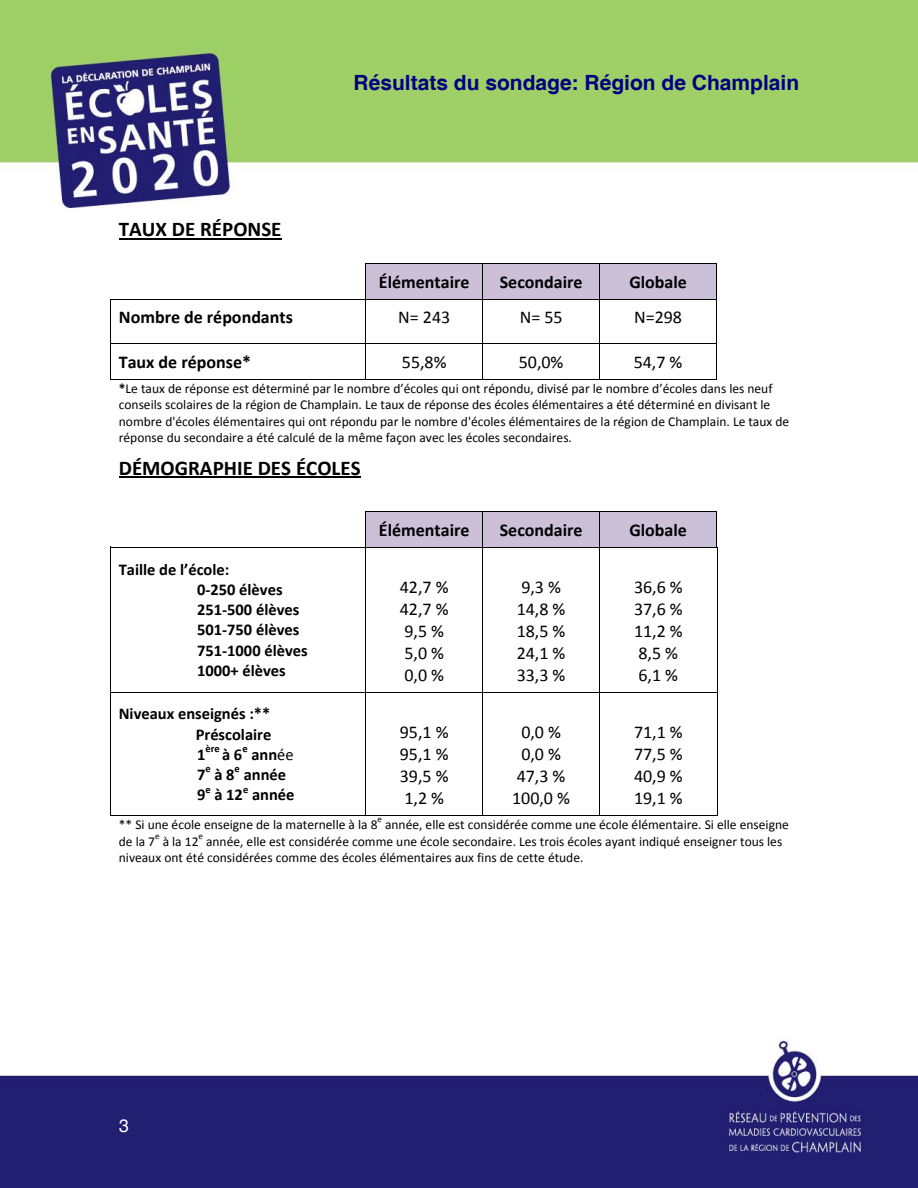
<style>
.page{position:relative;width:918px;height:1188px;background:#fff}
.page>*{position:absolute;margin:0;border:0;box-sizing:border-box;transform-origin:0 0}
.t1{font:700 21px "Helvetica";color:#000080}
.t2{font:700 21px "Calibri";color:#000}
.t3{font:18px/21.9px "Calibri";color:#000}
.t4{font:700 18px "Calibri";color:#000}
.t5{font:18px "Helvetica";color:#fff}
.t6{font:700 16.5px/20.1px "Calibri";color:#000}
.t7{font:13.5px/16.5px "Calibri";color:#000}
.t8{font:700 10.5px "Calibri";color:#000}
.t9{font:9px "Calibri";color:#000}
.s1{font-weight:700}
.s2{font-weight:400}
</style>
<div class="page">
<img style="left:0;top:1037px;width:917px;height:151px">
<img style="left:0;top:0;width:917px;height:208px">
<hr style="left:119px;top:238px;width:163px;height:2px;background:#000">
<div style="left:366px;top:264px;width:116px;height:35px;background:#ccc0d9"></div>
<div style="left:483px;top:264px;width:116px;height:35px;background:#ccc0d9"></div>
<div style="left:600px;top:264px;width:116px;height:35px;background:#ccc0d9"></div>
<hr style="left:110px;top:299px;width:255px;height:1px;background:#000">
<svg style="left:365px;top:264px;width:1px;height:42px"></svg>
<hr style="left:366px;top:299px;width:116px;height:1px;background:#000">
<svg style="left:482px;top:264px;width:1px;height:42px"></svg>
<hr style="left:483px;top:299px;width:116px;height:1px;background:#000">
<svg style="left:599px;top:264px;width:1px;height:42px"></svg>
<hr style="left:600px;top:299px;width:116px;height:1px;background:#000">
<svg style="left:716px;top:264px;width:1px;height:42px"></svg>
<hr style="left:110px;top:306px;width:1px;height:38px;background:#000">
<hr style="left:365px;top:306px;width:1px;height:38px;background:#000">
<hr style="left:482px;top:306px;width:1px;height:38px;background:#000">
<hr style="left:599px;top:306px;width:1px;height:38px;background:#000">
<hr style="left:716px;top:306px;width:1px;height:38px;background:#000">
<hr style="left:111px;top:344px;width:254px;height:1px;background:#000">
<hr style="left:366px;top:344px;width:116px;height:1px;background:#000">
<hr style="left:483px;top:344px;width:116px;height:1px;background:#000">
<hr style="left:600px;top:344px;width:116px;height:1px;background:#000">
<svg style="left:110px;top:344px;width:1px;height:35px"></svg>
<hr style="left:110px;top:379px;width:255px;height:1px;background:#000">
<svg style="left:365px;top:344px;width:1px;height:36px"></svg>
<hr style="left:366px;top:379px;width:116px;height:1px;background:#000">
<svg style="left:482px;top:344px;width:1px;height:36px"></svg>
<hr style="left:483px;top:379px;width:116px;height:1px;background:#000">
<svg style="left:599px;top:344px;width:1px;height:36px"></svg>
<hr style="left:600px;top:379px;width:116px;height:1px;background:#000">
<svg style="left:716px;top:344px;width:1px;height:36px"></svg>
<hr style="left:119px;top:476px;width:242px;height:2px;background:#000">
<div style="left:366px;top:512px;width:116px;height:35px;background:#ccc0d9"></div>
<div style="left:483px;top:512px;width:116px;height:35px;background:#ccc0d9"></div>
<div style="left:600px;top:512px;width:116px;height:35px;background:#ccc0d9"></div>
<hr style="left:365px;top:511px;width:117px;height:1px;background:#000">
<hr style="left:483px;top:511px;width:116px;height:1px;background:#000">
<hr style="left:600px;top:511px;width:116px;height:1px;background:#000">
<hr style="left:110px;top:547px;width:255px;height:1px;background:#000">
<svg style="left:365px;top:512px;width:1px;height:42px"></svg>
<hr style="left:366px;top:547px;width:116px;height:1px;background:#000">
<svg style="left:482px;top:511px;width:1px;height:43px"></svg>
<hr style="left:483px;top:547px;width:116px;height:1px;background:#000">
<svg style="left:599px;top:511px;width:1px;height:43px"></svg>
<hr style="left:600px;top:547px;width:116px;height:1px;background:#000">
<svg style="left:716px;top:511px;width:2px;height:43px"></svg>
<hr style="left:110px;top:554px;width:1px;height:138px;background:#000">
<hr style="left:365px;top:554px;width:1px;height:138px;background:#000">
<hr style="left:482px;top:554px;width:1px;height:138px;background:#000">
<hr style="left:599px;top:554px;width:1px;height:138px;background:#000">
<hr style="left:717px;top:554px;width:1px;height:138px;background:#000">
<hr style="left:111px;top:692px;width:254px;height:1px;background:#000">
<hr style="left:366px;top:692px;width:116px;height:1px;background:#000">
<hr style="left:483px;top:692px;width:116px;height:1px;background:#000">
<hr style="left:600px;top:692px;width:117px;height:1px;background:#000">
<hr style="left:110px;top:699px;width:1px;height:117px;background:#000">
<hr style="left:110px;top:815px;width:255px;height:1px;background:#000">
<hr style="left:365px;top:699px;width:1px;height:117px;background:#000">
<hr style="left:366px;top:815px;width:116px;height:1px;background:#000">
<hr style="left:482px;top:699px;width:1px;height:117px;background:#000">
<hr style="left:483px;top:815px;width:116px;height:1px;background:#000">
<hr style="left:599px;top:699px;width:1px;height:117px;background:#000">
<hr style="left:600px;top:815px;width:117px;height:1px;background:#000">
<hr style="left:717px;top:699px;width:1px;height:117px;background:#000">
<h1 class="t2" style="left:119px;top:220px;width:164px">TAUX DE RÉPONSE</h1>
<h1 class="t1" style="left:354px;top:71px;width:447px">Résultats du sondage: Région de Champlain</h1>
<h2 class="t4" style="left:379px;top:274px;width:92px">Élémentaire</h2>
<h2 class="t4" style="left:500px;top:274px;width:84px">Secondaire</h2>
<h2 class="t4" style="left:629px;top:274px;width:59px">Globale</h2>
<h2 class="t4" style="left:119px;top:310px;width:176px">Nombre de répondants</h2>
<h2 class="t3" style="left:398px;top:308px;width:53px">N= 243</h2>
<h2 class="t3" style="left:520px;top:308px;width:44px">N= 55</h2>
<h2 class="t3" style="left:634px;top:308px;width:49px">N=298</h2>
<h2 class="t4" style="left:119px;top:354px;width:134px">Taux de réponse*</h2>
<h2 class="t3" style="left:402px;top:352px;width:46px">55,8%</h2>
<h2 class="t3" style="left:519px;top:352px;width:46px">50,0%</h2>
<h2 class="t3" style="left:634px;top:352px;width:50px">54,7 %</h2>
<p class="t7" style="left:119px;top:381px;width:672px"><span class="s1">*</span>Le taux de réponse est déterminé par le nombre d’écoles qui ont répondu, divisé par le nombre d’écoles dans les neuf conseils scolaires de la région de Champlain. Le taux de réponse des écoles élémentaires a été déterminé en divisant le nombre d'écoles élémentaires qui ont répondu par le nombre d'écoles élémentaires de la région de Champlain. Le taux de réponse du secondaire a été calculé de la même façon avec les écoles secondaires.</p>
<h1 class="t2" style="left:119px;top:459px;width:243px">DÉMOGRAPHIE DES ÉCOLES</h1>
<p class="t6" style="left:197px;top:561px;width:112px;text-indent:-78px">Taille de l’école:<br>0‐250 élèves<br>251‐500 élèves<br>501‐750 élèves<br>751‐1000 élèves<br>1000+ élèves</p>
<p class="t6" style="left:196px;top:705px;width:77px;text-align:justify;text-indent:-77px">Niveaux enseignés :** Préscolaire 1</p>
<p class="t8" style="left:205px;top:744px;width:16px">ère</p>
<p class="t6" style="left:222px;top:746px;width:22px">à6</p>
<p class="t8" style="left:242px;top:744px;width:7px">e</p>
<p class="t6" style="left:251px;top:746px;width:44px">ann<span class="s2">ée</span></p>
<p class="t6" style="left:197px;top:766px;width:10px">7</p>
<p class="t8" style="left:205px;top:765px;width:7px">e</p>
<p class="t6" style="left:214px;top:766px;width:22px">à8</p>
<p class="t8" style="left:235px;top:765px;width:7px">e</p>
<p class="t6" style="left:244px;top:766px;width:44px">année</p>
<p class="t6" style="left:197px;top:786px;width:10px">9</p>
<p class="t8" style="left:205px;top:785px;width:7px">e</p>
<p class="t6" style="left:214px;top:786px;width:30px">à 12</p>
<p class="t8" style="left:243px;top:785px;width:7px">e</p>
<p class="t6" style="left:252px;top:786px;width:44px">année</p>
<h2 class="t4" style="left:379px;top:522px;width:92px">Élémentaire</h2>
<h2 class="t4" style="left:500px;top:522px;width:84px">Secondaire</h2>
<h2 class="t4" style="left:629px;top:522px;width:59px">Globale</h2>
<h2 class="t3" style="left:400px;top:578px;width:50px">42,7 %<br>42,7 %<br>9,5 %<br>5,0 %<br>0,0 %</h2>
<h2 class="t3" style="left:517px;top:578px;width:50px">9,3 %<br>14,8 %<br>18,5 %<br>24,1 %<br>33,3 %</h2>
<h2 class="t3" style="left:634px;top:578px;width:50px">36,6 %<br>37,6 %<br>11,2 %<br>8,5 %<br>6,1 %</h2>
<h2 class="t3" style="left:400px;top:723px;width:50px;text-align:justify">95,1 % 95,1 % 39,5 % 1,2 %</h2>
<h2 class="t3" style="left:512px;top:723px;width:59px;text-align:center">0,0 %<br>0,0 %<br>47,3 %<br>100,0 %</h2>
<h2 class="t3" style="left:634px;top:723px;width:50px;text-align:justify">71,1 % 77,5 % 40,9 % 19,1 %</h2>
<p class="t7" style="left:119px;top:817px;width:260px">** Si une école enseigne de la maternelle à la 8</p>
<p class="t9" style="left:378px;top:816px;width:6px">e</p>
<p class="t7" style="left:385px;top:817px;width:405px">année, elle est considérée comme une école élémentaire. Si elle enseigne</p>
<p class="t7" style="left:119px;top:834px;width:38px">de la 7</p>
<p class="t9" style="left:155px;top:832px;width:6px">e</p>
<p class="t7" style="left:163px;top:834px;width:37px">à la 12</p>
<p class="t9" style="left:199px;top:832px;width:6px">e</p>
<p class="t7" style="left:119px;top:834px;width:665px;text-indent:87px">année, elle est considérée comme une école secondaire. Les trois écoles ayant indiqué enseigner tous les niveaux ont été considérées comme des écoles élémentaires aux fins de cette étude.</p>
<h2 class="t5" style="left:119px;top:1115px;width:12px">3</h2>
</div>
